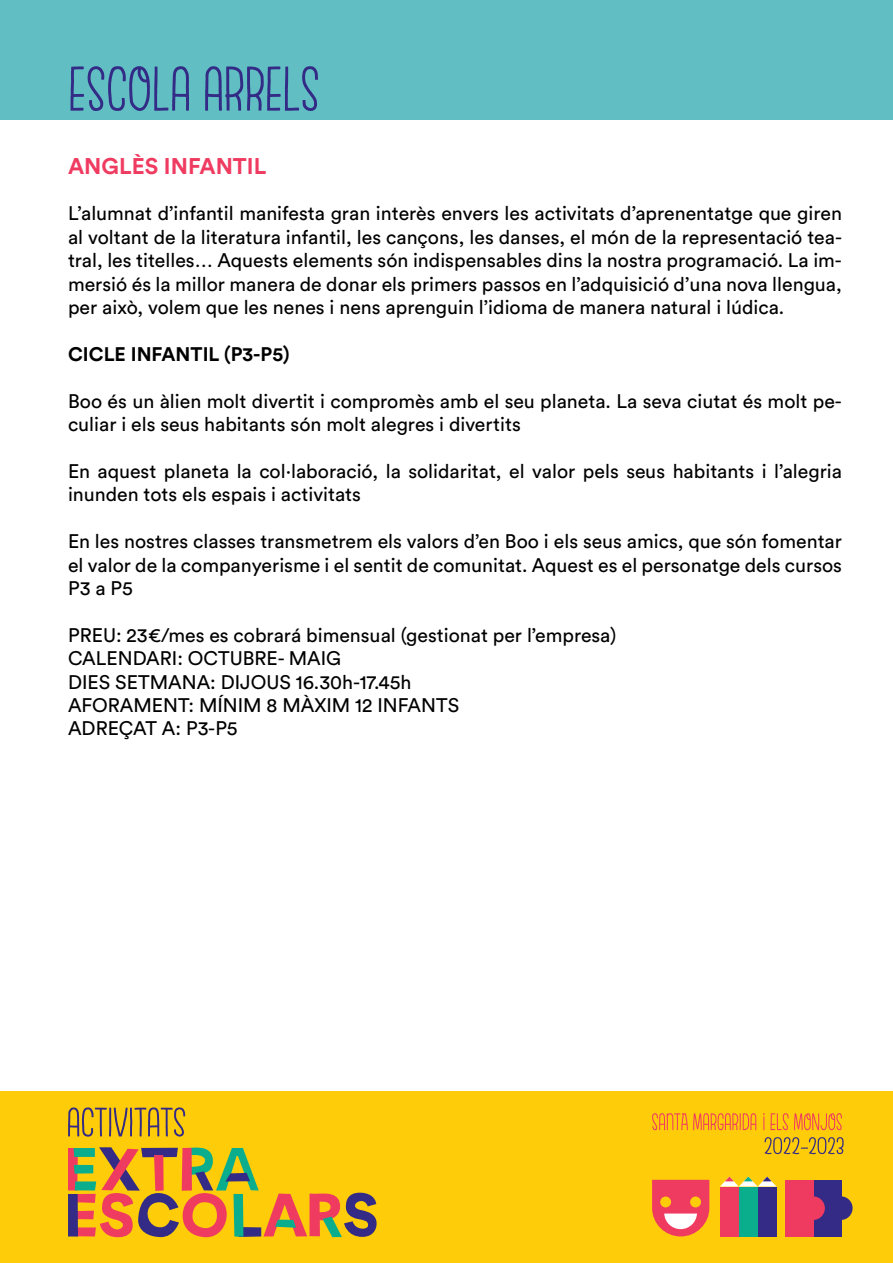
<style>
.page{position:relative;width:893px;height:1263px;background:#fff}
.page>*{position:absolute;margin:0;border:0;box-sizing:border-box;transform-origin:0 0}
.t1{font:63px "Escalope Crust One";color:#332b85}
.t2{font:700 22.5px "Circular Std";color:#f03b61}
.t3{font:19.5px/23.4px "Circular Std";color:#000}
.t4{font:700 19.5px "Circular Std";color:#000}
</style>
<div class="page">
<div style="left:0;top:0;width:893px;height:120px;background:#61bfc4"></div>
<div style="left:0;top:1091px;width:893px;height:172px;background:#ffcc0a"></div>
<svg style="left:68px;top:1147px;width:239px;height:91px"></svg>
<div style="left:309px;top:1193px;width:11px;height:43px;background:#f03b61"></div>
<svg style="left:313px;top:1192px;width:64px;height:45px"></svg>
<div style="left:720px;top:1186px;width:19px;height:50px;background:#f03b61"></div>
<div style="left:739px;top:1186px;width:19px;height:50px;background:#0aad8c"></div>
<div style="left:758px;top:1186px;width:19px;height:50px;background:#332b85"></div>
<svg style="left:720px;top:1176px;width:56px;height:10px"></svg>
<div style="left:785px;top:1180px;width:57px;height:56px;background:#332b85"></div>
<div style="left:785px;top:1180px;width:28px;height:56px;background:#f03b61"></div>
<div style="left:801px;top:1196px;width:24px;height:24px;background:#f03b61;border-radius:50%"></div>
<div style="left:829px;top:1196px;width:24px;height:24px;background:#332b85;border-radius:50%"></div>
<svg style="left:652px;top:1180px;width:57px;height:56px;background:#f3646c"></svg>
<div style="left:690px;top:1196px;width:11px;height:11px;background:#ffcc0a;border-radius:50%"></div>
<div style="left:660px;top:1196px;width:11px;height:11px;background:#ffcc0a;border-radius:50%"></div>
<svg style="left:68px;top:1107px;width:117px;height:30px"></svg>
<svg style="left:764px;top:1137px;width:80px;height:17px"></svg>
<svg style="left:652px;top:1113px;width:104px;height:17px"></svg>
<svg style="left:763px;top:1113px;width:79px;height:17px"></svg>
<h1 class="t1" style="left:68px;top:46px;width:253px">ESCOLA ARRELS</h1>
<p class="t2" style="left:68px;top:151px;width:200px">ANGLÈS INFANTIL</p>
<p class="t3" style="left:68px;top:202px;width:775px;text-align:justify">L’alumnat d’infantil manifesta gran interès envers les activitats d’aprenentatge que giren al voltant de la literatura infantil, les cançons, les danses, el món de la representació tea&shy;tral, les titelles… Aquests elements són indispensables dins la nostra programació. La im&shy;mersió és la millor manera de donar els primers passos en l’adquisició d’una nova llengua, per això, volem que les nenes i nens aprenguin l’idioma de manera natural i lúdica.</p>
<p class="t4" style="left:68px;top:341px;width:223px">CICLE INFANTIL (P3-P5)</p>
<p class="t3" style="left:68px;top:389px;width:775px">Boo és un àlien molt divertit i compromès amb el seu planeta. La seva ciutat és molt pe&shy;culiar i els seus habitants són molt alegres i divertits</p>
<p class="t3" style="left:68px;top:459px;width:775px">En aquest planeta la col·laboració, la solidaritat, el valor pels seus habitants i l’alegria inunden tots els espais i activitats</p>
<p class="t3" style="left:68px;top:529px;width:775px;text-align:justify">En les nostres classes transmetrem els valors d’en Boo i els seus amics, que són fomentar el valor de la companyerisme i el sentit de comunitat. Aquest es el personatge dels cursos P3 a P5</p>
<p class="t3" style="left:68px;top:623px;width:550px">PREU: 23€/mes es cobrará bimensual (gestionat per l’empresa)<br>CALENDARI: OCTUBRE- MAIG<br>DIES SETMANA: DIJOUS 16.30h-17.45h<br>AFORAMENT: MÍNIM 8 MÀXIM 12 INFANTS<br>ADREÇAT A: P3-P5</p>
</div>
